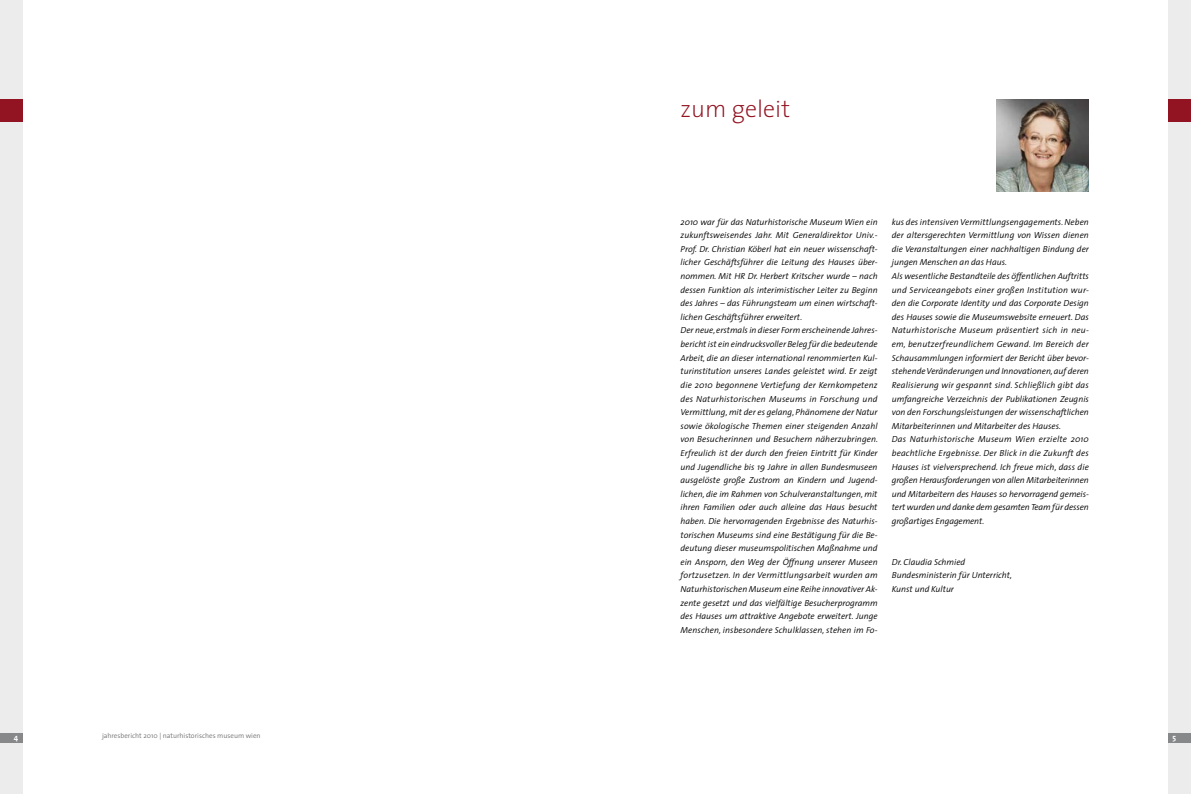
<style>
.page{position:relative;width:1191px;height:794px;background:#fff}
.page>*{position:absolute;margin:0;border:0;box-sizing:border-box;transform-origin:0 0}
.t1{font:200 24px "The Sans";color:#921322}
.t2{font:italic 300 8.8px/13.6px "The Sans";color:#000}
.t3{font:300 7px "The Sans";color:#707173}
</style>
<div class="page">
<div style="left:0;top:0;width:23px;height:794px;background:#ececed"></div>
<div style="left:0;top:732px;width:23px;height:10px;background:#878889"></div>
<div style="left:1168px;top:0;width:23px;height:794px;background:#ececed"></div>
<div style="left:1168px;top:732px;width:23px;height:10px;background:#878889"></div>
<img style="left:996px;top:99px;width:93px;height:92px">
<div style="left:0;top:99px;width:23px;height:23px;background:#921322"></div>
<div style="left:1168px;top:99px;width:23px;height:23px;background:#921322"></div>
<p class="t3" style="left:102px;top:729px;width:160px">jahresbericht 2010 | naturhistorisches museum wien</p>
<h1 class="t1" style="left:680px;top:89px;width:111px">zum geleit</h1>
<p class="t2" style="left:680px;top:214px;width:199px">2010 war für das Naturhistorische Museum Wien ein zukunftsweisendes Jahr. Mit Generaldirektor Univ.- Prof. Dr. Christian Köberl hat ein neuer wissenschaft&shy;licher Geschäftsführer die Leitung des Hauses über&shy;nommen. Mit HR Dr. Herbert Kritscher wurde – nach dessen Funktion als interimistischer Leiter zu Beginn des Jahres – das Führungsteam um einen wirtschaft&shy;lichen Geschäftsführer erweitert.<br>Der neue, erstmals in dieser Form erscheinende Jahres&shy;bericht ist ein eindrucksvoller Beleg für die bedeutende Arbeit, die an dieser international renommierten Kul&shy;turinstitution unseres Landes geleistet wird. Er zeigt die 2010 begonnene Vertiefung der Kernkompetenz des Naturhistorischen Museums in Forschung und Vermittlung, mit der es gelang, Phänomene der Natur sowie ökologische Themen einer steigenden Anzahl von Besucherinnen und Besuchern näherzubringen.<br>Erfreulich ist der durch den freien Eintritt für Kinder und Jugendliche bis 19 Jahre in allen Bundesmuseen ausgelöste große Zustrom an Kindern und Jugend&shy;lichen, die im Rahmen von Schulveranstaltungen, mit ihren Familien oder auch alleine das Haus besucht haben. Die hervorragenden Ergebnisse des Naturhis&shy;torischen Museums sind eine Bestätigung für die Be&shy;deutung dieser museumspolitischen Maßnahme und ein Ansporn, den Weg der Öffnung unserer Museen fortzusetzen. In der Vermittlungsarbeit wurden am Naturhistorischen Museum eine Reihe innovativer Ak&shy;zente gesetzt und das vielfältige Besucherprogramm des Hauses um attraktive Angebote erweitert. Junge Menschen, insbesondere Schulklassen, stehen im Fo-</p>
<p class="t2" style="left:891px;top:214px;width:199px">kus des intensiven Vermittlungsengagements. Neben der altersgerechten Vermittlung von Wissen dienen die Veranstaltungen einer nachhaltigen Bindung der jungen Menschen an das Haus.<br>Als wesentliche Bestandteile des öffentlichen Auftritts und Serviceangebots einer großen Institution wur&shy;den die Corporate Identity und das Corporate Design des Hauses sowie die Museumswebsite erneuert. Das Naturhistorische Museum präsentiert sich in neu&shy;em, benutzerfreundlichem Gewand. Im Bereich der Schausammlungen informiert der Bericht über bevor&shy;stehende Veränderungen und Innovationen, auf deren Realisierung wir gespannt sind. Schließlich gibt das umfangreiche Verzeichnis der Publikationen Zeugnis von den Forschungsleistungen der wissenschaftlichen Mitarbeiterinnen und Mitarbeiter des Hauses.<br>Das Naturhistorische Museum Wien erzielte 2010 beachtliche Ergebnisse. Der Blick in die Zukunft des Hauses ist vielversprechend. Ich freue mich, dass die großen Herausforderungen von allen Mitarbeiterinnen und Mitarbeitern des Hauses so hervorragend gemeis&shy;tert wurden und danke dem gesamten Team für dessen großartiges Engagement.</p>
<p class="t2" style="left:891px;top:555px;width:122px">Dr. Claudia Schmied<br>Bundesministerin für Unterricht,<br>Kunst und Kultur</p>
</div>
